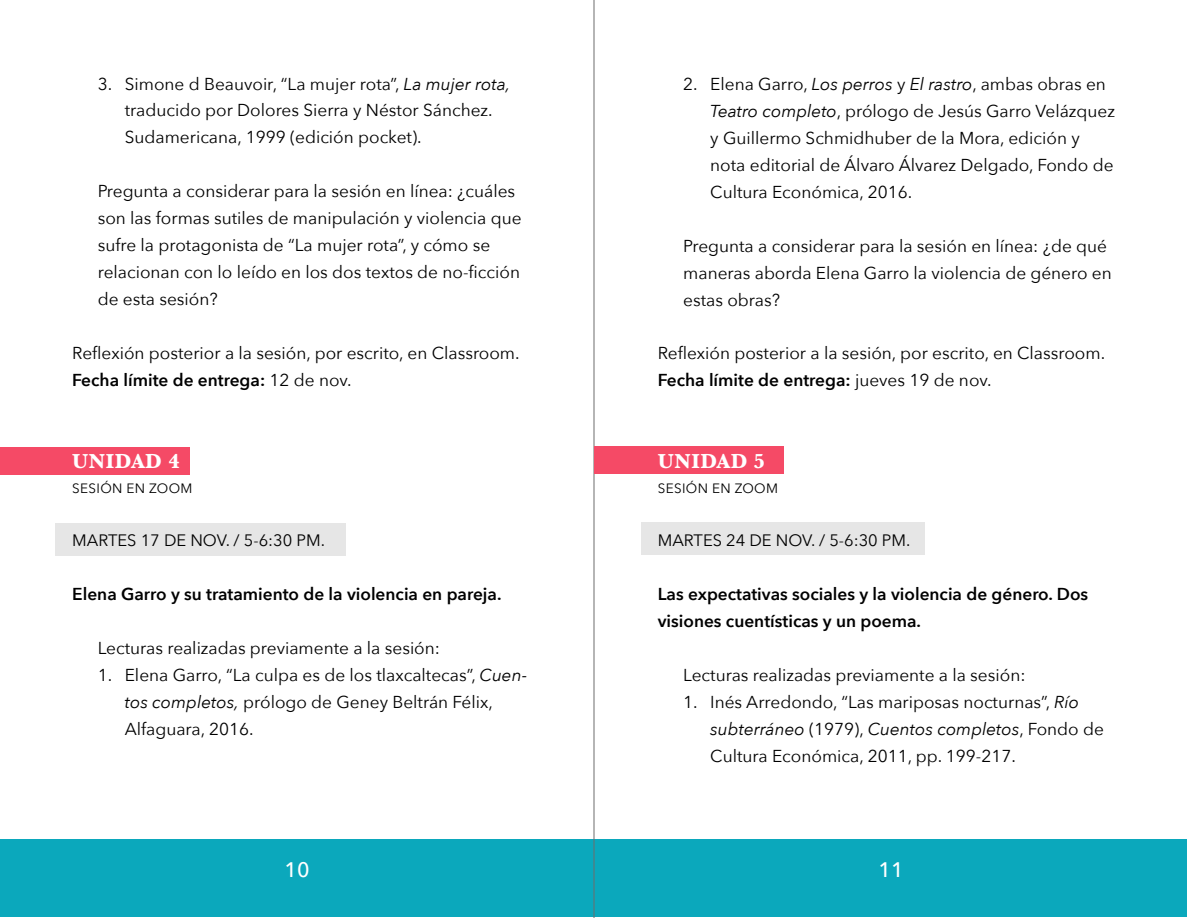
<style>
.page{position:relative;width:1188px;height:918px;background:#fff}
.page>*{position:absolute;margin:0;border:0;box-sizing:border-box;transform-origin:0 0}
.t1{font:700 21px "Baskerville";letter-spacing:.025em;color:#fff}
.t2{font:500 21px "Avenir Next";color:#fff}
.t3{font:17.25px/27px "Avenir Next";color:#000}
.t4{font:600 17.25px/27px "Avenir Next";color:#000}
.t5{font:16.5px "Avenir Next";color:#000}
.t6{font:13.5px "Avenir Next";letter-spacing:.025em;color:#000}
.s1{font-style:italic}
.s2{font-weight:600}
</style>
<div class="page">
<div style="left:1px;top:840px;width:1186px;height:77px;background:#0ba8bc"></div>
<hr style="left:594px;top:0;width:1px;height:918px;background:#6d6d6c">
<div style="left:0;top:447px;width:189px;height:27px;background:#f54a66"></div>
<div style="left:594px;top:446px;width:189px;height:28px;background:#f54a66"></div>
<div style="left:55px;top:524px;width:291px;height:32px;background:#e6e6e6"></div>
<div style="left:641px;top:523px;width:284px;height:32px;background:#e6e6e6"></div>
<p class="t3" style="left:125px;top:69px;width:387px;text-indent:-27px">3. Simone d Beauvoir, “La mujer rota”, <span class="s1">La mujer rota, </span>traducido por Dolores Sierra y Néstor Sánchez.<br>Sudamericana, 1999 (edición pocket).</p>
<p class="t3" style="left:98px;top:177px;width:425px">Pregunta a considerar para la sesión en línea: ¿cuáles son las formas sutiles de manipulación y violencia que sufre la protagonista de “La mujer rota”, y cómo se relacionan con lo leído en los dos textos de no-ficción de esta sesión?</p>
<p class="t3" style="left:72px;top:339px;width:449px">Reflexión posterior a la sesión, por escrito, en Classroom.<br><span class="s2">Fecha límite de entrega:</span> 12 de nov.</p>
<p class="t1" style="left:72px;top:446px;width:109px">UNIDAD 4</p>
<p class="t6" style="left:72px;top:477px;width:122px">SESIÓN EN ZOOM</p>
<p class="t5" style="left:72px;top:526px;width:254px">MARTES 17 DE NOV. / 5-6:30 PM.</p>
<p class="t4" style="left:72px;top:580px;width:431px">Elena Garro y su tratamiento de la violencia en pareja.</p>
<p class="t3" style="left:98px;top:633px;width:344px">Lecturas realizadas previamente a la sesión:</p>
<p class="t3" style="left:125px;top:660px;width:404px;text-indent:-27px">1. Elena Garro, “La culpa es de los tlaxcaltecas”, <span class="s1">Cuen&shy;tos completos,</span> prólogo de Geney Beltrán Félix,<br>Alfaguara, 2016.</p>
<p class="t3" style="left:710px;top:69px;width:406px;text-indent:-27px">2. Elena Garro, <span class="s1">Los perros</span> y <span class="s1">El rastro</span>, ambas obras en <span class="s1">Teatro completo</span>, prólogo de Jesús Garro Velázquez y Guillermo Schmidhuber de la Mora, edición y nota editorial de Álvaro Álvarez Delgado, Fondo de Cultura Económica, 2016.</p>
<p class="t3" style="left:683px;top:231px;width:430px">Pregunta a considerar para la sesión en línea: ¿de qué maneras aborda Elena Garro la violencia de género en estas obras?</p>
<p class="t3" style="left:658px;top:339px;width:449px">Reflexión posterior a la sesión, por escrito, en Classroom.<br><span class="s2">Fecha límite de entrega:</span> jueves 19 de nov.</p>
<p class="t1" style="left:658px;top:446px;width:109px">UNIDAD 5</p>
<p class="t6" style="left:658px;top:477px;width:122px">SESIÓN EN ZOOM</p>
<p class="t5" style="left:658px;top:526px;width:254px">MARTES 24 DE NOV. / 5-6:30 PM.</p>
<p class="t4" style="left:658px;top:580px;width:432px">Las expectativas sociales y la violencia de género. Dos visiones cuentísticas y un poema.</p>
<p class="t3" style="left:683px;top:660px;width:344px">Lecturas realizadas previamente a la sesión:</p>
<p class="t3" style="left:710px;top:687px;width:395px;text-indent:-27px">1. Inés Arredondo, “Las mariposas nocturnas”, <span class="s1">Río subterráneo</span> (1979), <span class="s1">Cuentos completos</span>, Fondo de<br>Cultura Económica, 2011, pp. 199-217.</p>
<p class="t2" style="left:285px;top:852px;width:26px">10</p>
<p class="t2" style="left:879px;top:852px;width:26px">11</p>
</div>
